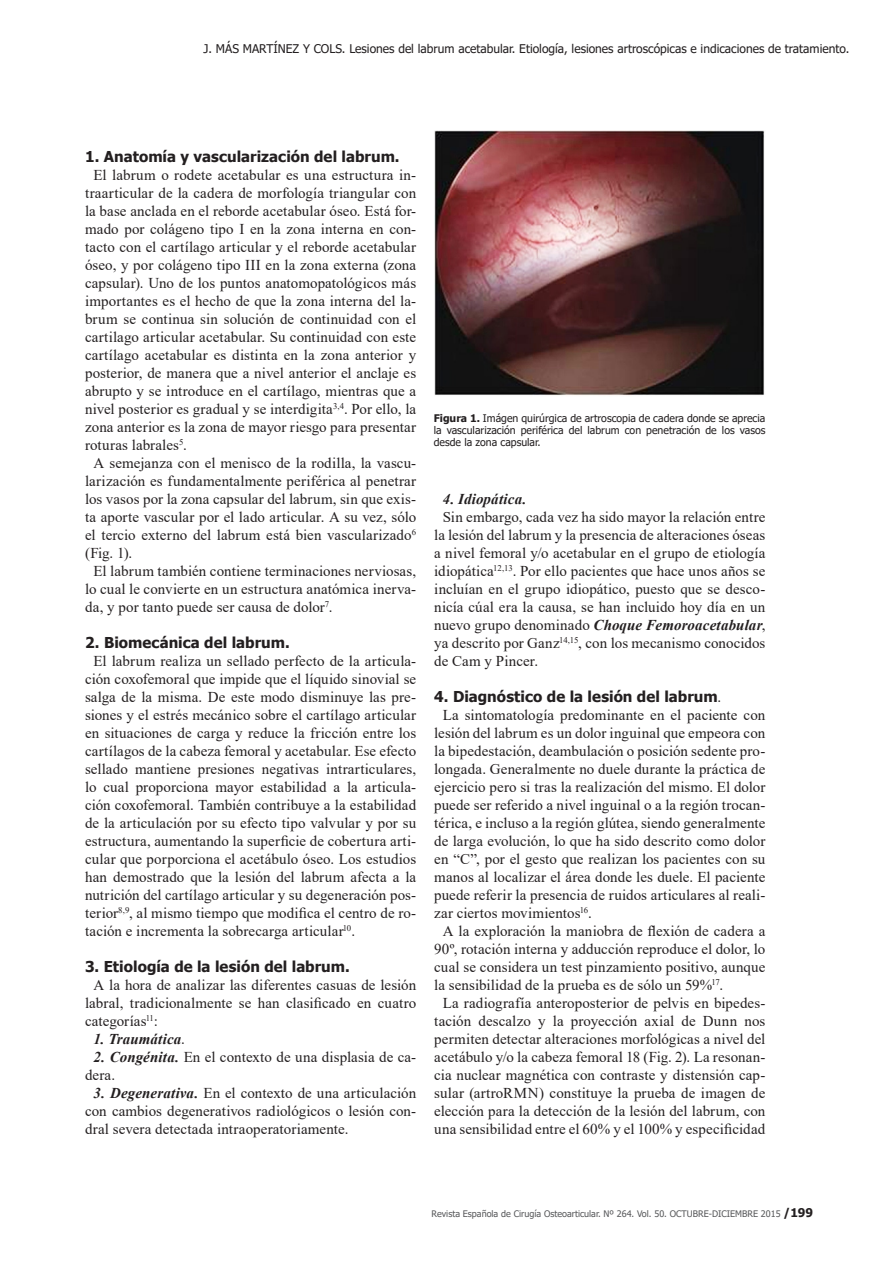
<style>
.page{position:relative;width:893px;height:1263px;background:#fff}
.page>*{position:absolute;margin:0;border:0;box-sizing:border-box;transform-origin:0 0}
.t1{font:15px/18px "Times New Roman";letter-spacing:.005em;color:#231f20;text-align:justify}
.t2{font:700 15px "Tahoma";color:#231f20}
.t3{font:italic 700 15px "Times New Roman";letter-spacing:.01em;color:#231f20}
.t4{font:12px "Tahoma";color:#231f20}
.t5{font:10.5px/12px "Tahoma";color:#231f20;text-align:justify}
.t6{font:9px "Tahoma";color:#57585a}
.s1{font-weight:400;font-style:normal}
.s2{font-weight:700;font-style:italic}
.s3{font-weight:700}
.s4{font-family:"Times New Roman";font-weight:400}
.s5{font-weight:700;font-size:12px;color:#231f20}
</style>
<div class="page">
<img style="left:435px;top:131px;width:330px;height:265px">
<p class="t4" style="left:204px;top:40px;width:647px">J. MÁS MARTÍNEZ Y COLS. Lesiones del labrum acetabular. Etiología, lesiones artroscópicas e indicaciones de tratamiento.</p>
<p class="t2" style="left:85px;top:146px;width:316px">1. Anatomía y vascularización del labrum.</p>
<p class="t1" style="left:85px;top:166px;width:333px;text-indent:9px">El labrum o rodete acetabular es una estructura in&shy;traarticular de la cadera de morfología triangular con la base anclada en el reborde acetabular óseo. Está for&shy;mado por colágeno tipo I en la zona interna en con&shy;tacto con el cartílago articular y el reborde acetabular óseo, y por colágeno tipo III en la zona externa (zona capsular). Uno de los puntos anatomopatológicos más importantes es el hecho de que la zona interna del la&shy;brum se continua sin solución de continuidad con el cartilago articular acetabular. Su continuidad con este cartílago acetabular es distinta en la zona anterior y posterior, de manera que a nivel anterior el anclaje es abrupto y se introduce en el cartílago, mientras que a nivel posterior es gradual y se interdigita<sup>3,4</sup>. Por ello, la zona anterior es la zona de mayor riesgo para presentar roturas labrales<sup>5</sup>.</p>
<p class="t1" style="left:85px;top:454px;width:333px;text-indent:9px">A semejanza con el menisco de la rodilla, la vascu&shy;larización es fundamentalmente periférica al penetrar los vasos por la zona capsular del labrum, sin que exis&shy;ta aporte vascular por el lado articular. A su vez, sólo el tercio externo del labrum está bien vascularizado<sup>6 </sup>(Fig. 1).</p>
<p class="t1" style="left:85px;top:562px;width:333px;text-indent:9px">El labrum también contiene terminaciones nerviosas, lo cual le convierte en un estructura anatómica inerva&shy;da, y por tanto puede ser causa de dolor<sup>7</sup>.</p>
<p class="t2" style="left:85px;top:632px;width:206px">2. Biomecánica del labrum.</p>
<p class="t1" style="left:85px;top:652px;width:333px;text-indent:9px">El labrum realiza un sellado perfecto de la articula&shy;ción coxofemoral que impide que el líquido sinovial se salga de la misma. De este modo disminuye las pre&shy;siones y el estrés mecánico sobre el cartílago articular en situaciones de carga y reduce la fricción entre los cartílagos de la cabeza femoral y acetabular. Ese efecto sellado mantiene presiones negativas intrarticulares, lo cual proporciona mayor estabilidad a la articula&shy;ción coxofemoral. También contribuye a la estabilidad de la articulación por su efecto tipo valvular y por su estructura, aumentando la superficie de cobertura arti&shy;cular que porporciona el acetábulo óseo. Los estudios han demostrado que la lesión del labrum afecta a la nutrición del cartílago articular y su degeneración pos&shy;terior<sup>8,9</sup>, al mismo tiempo que modifica el centro de ro&shy;tación e incrementa la sobrecarga articular<sup>10</sup>.</p>
<p class="t2" style="left:85px;top:956px;width:266px">3. Etiología de la lesión del labrum.</p>
<p class="t1" style="left:85px;top:976px;width:333px;text-indent:9px">A la hora de analizar las diferentes casuas de lesión labral, tradicionalmente se han clasificado en cuatro categorías<sup>11</sup>:</p>
<p class="t3" style="left:94px;top:1029px;width:93px">1. Traumática<span class="s1">.</span></p>
<p class="t1" style="left:85px;top:1048px;width:333px;text-indent:9px"><span class="s2">2. Congénita.</span> En el contexto de una displasia de ca&shy;dera.</p>
<p class="t1" style="left:85px;top:1084px;width:333px;text-indent:9px"><span class="s2">3. Degenerativa.</span> En el contexto de una articulación con cambios degenerativos radiológicos o lesión con&shy;dral severa detectada intraoperatoriamente.</p>
<p class="t5" style="left:434px;top:413px;width:333px"><span class="s3">Figura 1.</span> Imágen quirúrgica de artroscopia de cadera donde se aprecia la vascularización periférica del labrum con penetración de los vasos desde la zona capsular.</p>
<p class="t3" style="left:443px;top:489px;width:85px">4. Idiopática.</p>
<p class="t1" style="left:434px;top:508px;width:333px;text-indent:9px">Sin embargo, cada vez ha sido mayor la relación entre la lesión del labrum y la presencia de alteraciones óseas a nivel femoral y/o acetabular en el grupo de etiología idiopática<sup>12,13</sup>. Por ello pacientes que hace unos años se incluían en el grupo idiopático, puesto que se desco&shy;nicía cúal era la causa, se han incluido hoy día en un nuevo grupo denominado <span class="s2">Choque Femoroacetabular</span>, ya descrito por Ganz<sup>14,15</sup>, con los mecanismo conocidos de Cam y Pincer.</p>
<p class="t2" style="left:434px;top:686px;width:288px">4. Diagnóstico de la lesión del labrum<span class="s4">.</span></p>
<p class="t1" style="left:434px;top:706px;width:333px;text-indent:9px">La sintomatología predominante en el paciente con lesión del labrum es un dolor inguinal que empeora con la bipedestación, deambulación o posición sedente pro&shy;longada. Generalmente no duele durante la práctica de ejercicio pero si tras la realización del mismo. El dolor puede ser referido a nivel inguinal o a la región trocan&shy;térica, e incluso a la región glútea, siendo generalmente de larga evolución, lo que ha sido descrito como dolor en “C”, por el gesto que realizan los pacientes con su manos al localizar el área donde les duele. El paciente puede referir la presencia de ruidos articulares al reali&shy;zar ciertos movimientos<sup>16</sup>.</p>
<p class="t1" style="left:434px;top:922px;width:333px;text-indent:9px">A la exploración la maniobra de flexión de cadera a 90º, rotación interna y adducción reproduce el dolor, lo cual se considera un test pinzamiento positivo, aunque la sensibilidad de la prueba es de sólo un 59%<sup>17</sup>.</p>
<p class="t1" style="left:434px;top:994px;width:333px;text-align:center">La radiografía anteroposterior de pelvis en bipedes&shy;tación descalzo y la proyección axial de Dunn nos permiten detectar alteraciones morfológicas a nivel del acetábulo y/o la cabeza femoral 18 (Fig. 2). La resonan&shy;cia nuclear magnética con contraste y distensión cap&shy;sular (artroRMN) constituye la prueba de imagen de elección para la detección de la lesión del labrum, con una sensibilidad entre el 60% y el 100% y especificidad</p>
<p class="t6" style="left:432px;top:1207px;width:383px">Revista Española de Cirugía Osteoarticular. Nº 264. Vol. 50. OCTUBRE-DICIEMBRE 2015 <span class="s5">/199</span></p>
</div>
